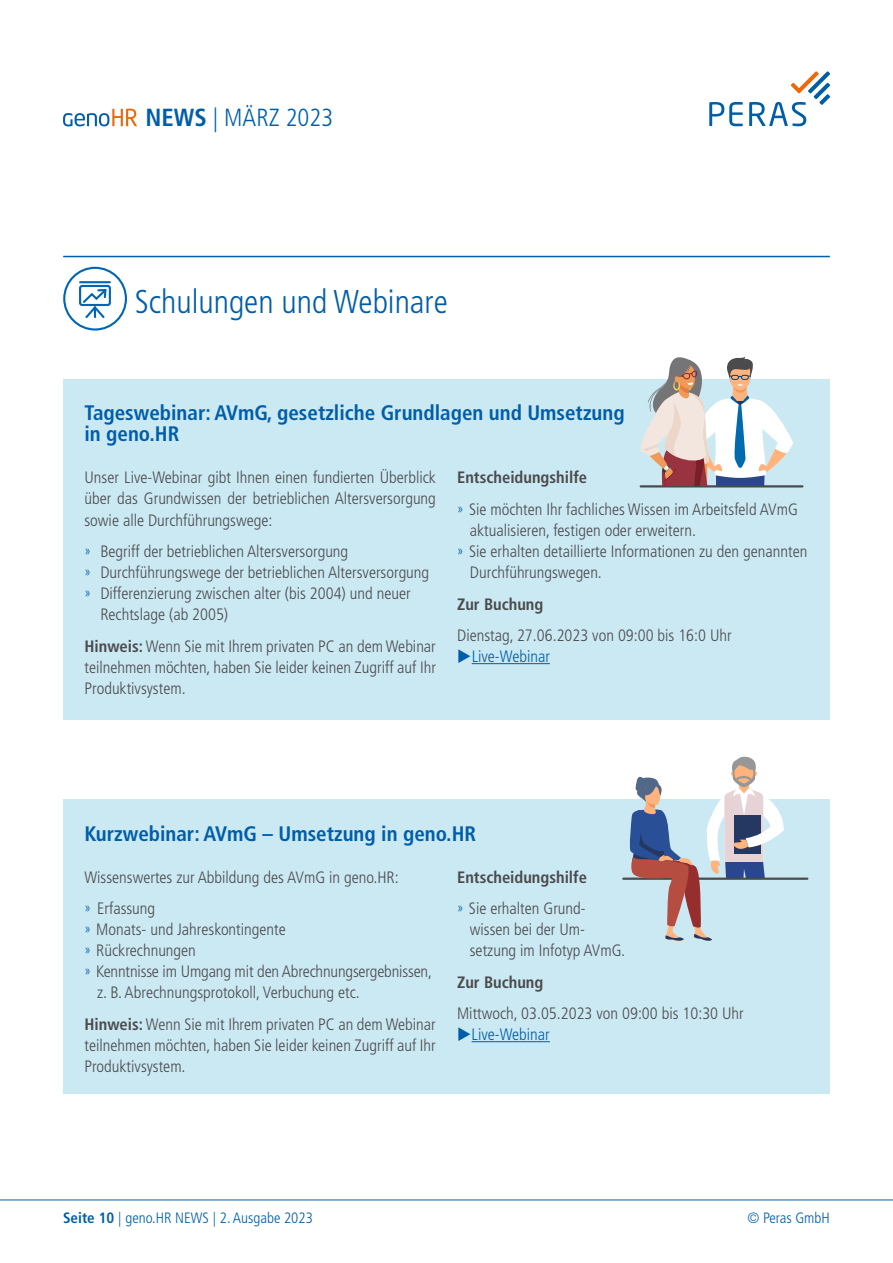
<style>
.page{position:relative;width:893px;height:1263px;background:#fff}
.page>*{position:absolute;margin:0;border:0;box-sizing:border-box;transform-origin:0 0}
.t1{font:300 condensed 33px "Frutiger LT Std";color:#005ea8}
.t2{font:300 condensed 24.75px "Frutiger LT Std";color:#005ea8}
.t3{font:700 condensed 21px/21px "Frutiger LT Std";color:#005ea8}
.t4{font:300 condensed 16.5px/21px "Frutiger LT Std";color:#4b4b4d;text-align:justify}
.t5{font:700 condensed 16.5px/31.5px "Frutiger LT Std";color:#4b4b4d}
.t6{font:300 condensed 16.5px "Frutiger LT Std";color:#005ea8}
.t7{font:300 condensed 15px "Frutiger LT Std";color:#005ea8}
.s1{font-weight:700}
.s2{font-size:13.5px;color:#005ea8}
.s3{font-weight:300;font-size:13.5px;color:#005ea8}
.s4{font-weight:300}
</style>
<div class="page">
<svg style="left:709px;top:102px;width:34px;height:24px"></svg>
<svg style="left:749px;top:71px;width:81px;height:55px"></svg>
<svg style="left:63px;top:109px;width:74px;height:17px"></svg>
<hr style="left:63px;top:256px;width:767px;height:1px;background:#005ea8">
<svg style="left:63px;top:267px;width:64px;height:61px"></svg>
<div style="left:63px;top:267px;width:64px;height:64px;border:2px solid #0066b3;border-radius:50%"></div>
<hr style="left:80px;top:281px;width:30px;height:2px;background:#0066b3">
<svg style="left:81px;top:288px;width:27px;height:32px"></svg>
<div style="left:79px;top:285px;width:32px;height:21px;border:2px solid #0066b3;border-radius:2px"></div>
<div style="left:63px;top:379px;width:767px;height:340px;background:#cbe9f3"></div>
<hr style="left:472px;top:663px;width:78px;height:1px;background:#005ea8">
<hr style="left:641px;top:485px;width:161px;height:2px;background:#4b4b4d">
<div style="left:63px;top:800px;width:767px;height:294px;background:#cbe9f3"></div>
<hr style="left:472px;top:1041px;width:78px;height:1px;background:#005ea8">
<hr style="left:623px;top:877px;width:184px;height:3px;background:#4b4b4d">
<svg style="left:628px;top:756px;width:156px;height:185px"></svg>
<svg style="left:640px;top:357px;width:153px;height:128px"></svg>
<hr style="left:0;top:1200px;width:893px;height:1px;background:#005ea8">
<h2 class="t2" style="left:146px;top:104px;width:189px"><span class="s1">NEWS</span> | MÄRZ 2023</h2>
<h1 class="t1" style="left:135px;top:282px;width:314px">Schulungen und Webinare</h1>
<p class="t3" style="left:84px;top:403px;width:542px">Tageswebinar: AVmG, gesetzliche Grundlagen und Umsetzung in geno.HR</p>
<p class="t4" style="left:84px;top:467px;width:353px">Unser Live-Webinar gibt Ihnen einen fundierten Überblick über das Grundwissen der betrieblichen Altersversorgung sowie alle Durchführungswege:</p>
<p class="t4" style="left:84px;top:541px;width:265px"><span class="s2">»</span> Begriff der betrieblichen Altersversorgung</p>
<p class="t4" style="left:84px;top:562px;width:346px"><span class="s2">»</span> Durchführungswege der betrieblichen Altersversorgung</p>
<p class="t4" style="left:84px;top:583px;width:328px"><span class="s2">»</span> Differenzierung zwischen alter (bis 2004) und neuer</p>
<p class="t4" style="left:100px;top:604px;width:129px">Rechtslage (ab 2005)</p>
<p class="t4" style="left:84px;top:635px;width:353px"><span class="s1">Hinweis:</span> Wenn Sie mit Ihrem privaten PC an dem Webinar teilnehmen möchten, haben Sie leider keinen Zugriff auf Ihr Produktivsystem.</p>
<p class="t4" style="left:457px;top:462px;width:342px;line-height:31.5px"><span class="s1">Entscheidungshilfe<br></span><span class="s2">»</span> Sie möchten Ihr fachliches Wissen im Arbeitsfeld AVmG</p>
<p class="t4" style="left:470px;top:520px;width:228px">aktualisieren, festigen oder erweitern.</p>
<p class="t4" style="left:457px;top:541px;width:352px"><span class="s2">»</span> Sie erhalten detaillierte Informationen zu den genannten</p>
<p class="t4" style="left:470px;top:562px;width:133px">Durchführungswegen.</p>
<p class="t5" style="left:457px;top:588px;width:88px">Zur Buchung</p>
<p class="t4" style="left:457px;top:625px;width:276px">Dienstag, 27.06.2023 von 09:00 bis 16:0 Uhr</p>
<p class="t6" style="left:457px;top:647px;width:94px">◆Live-Webinar</p>
<p class="t3" style="left:84px;top:823px;width:393px">Kurzwebinar: AVmG – Umsetzung in geno.HR</p>
<p class="t4" style="left:84px;top:861px;width:316px;line-height:31.5px">Wissenswertes zur Abbildung des AVmG in geno.HR: <span class="s2">»</span> Erfassung</p>
<p class="t4" style="left:84px;top:919px;width:203px"><span class="s2">»</span> Monats- und Jahreskontingente</p>
<p class="t4" style="left:84px;top:940px;width:113px"><span class="s2">»</span> Rückrechnungen</p>
<p class="t4" style="left:84px;top:961px;width:349px"><span class="s2">»</span> Kenntnisse im Umgang mit den Abrechnungsergebnissen,</p>
<p class="t4" style="left:97px;top:982px;width:264px">z. B. Abrechnungsprotokoll, Verbuchung etc.</p>
<p class="t4" style="left:84px;top:1013px;width:353px"><span class="s1">Hinweis:</span> Wenn Sie mit Ihrem privaten PC an dem Webinar teilnehmen möchten, haben Sie leider keinen Zugriff auf Ihr Produktivsystem.</p>
<p class="t5" style="left:457px;top:861px;width:131px">Entscheidungshilfe <span class="s3">»</span> <span class="s4">Sie erhalten Grund-</span></p>
<p class="t4" style="left:470px;top:919px;width:157px">wissen bei der Um-- setzung im Infotyp AVmG.</p>
<p class="t5" style="left:457px;top:966px;width:88px">Zur Buchung</p>
<p class="t4" style="left:457px;top:1003px;width:288px">Mittwoch, 03.05.2023 von 09:00 bis 10:30 Uhr</p>
<p class="t6" style="left:457px;top:1025px;width:94px">◆Live-Webinar</p>
<p class="t7" style="left:63px;top:1209px;width:251px"><span class="s1">Seite 10</span> | geno.HR NEWS | 2. Ausgabe 2023</p>
<p class="t7" style="left:747px;top:1209px;width:84px">© Peras GmbH</p>
</div>
